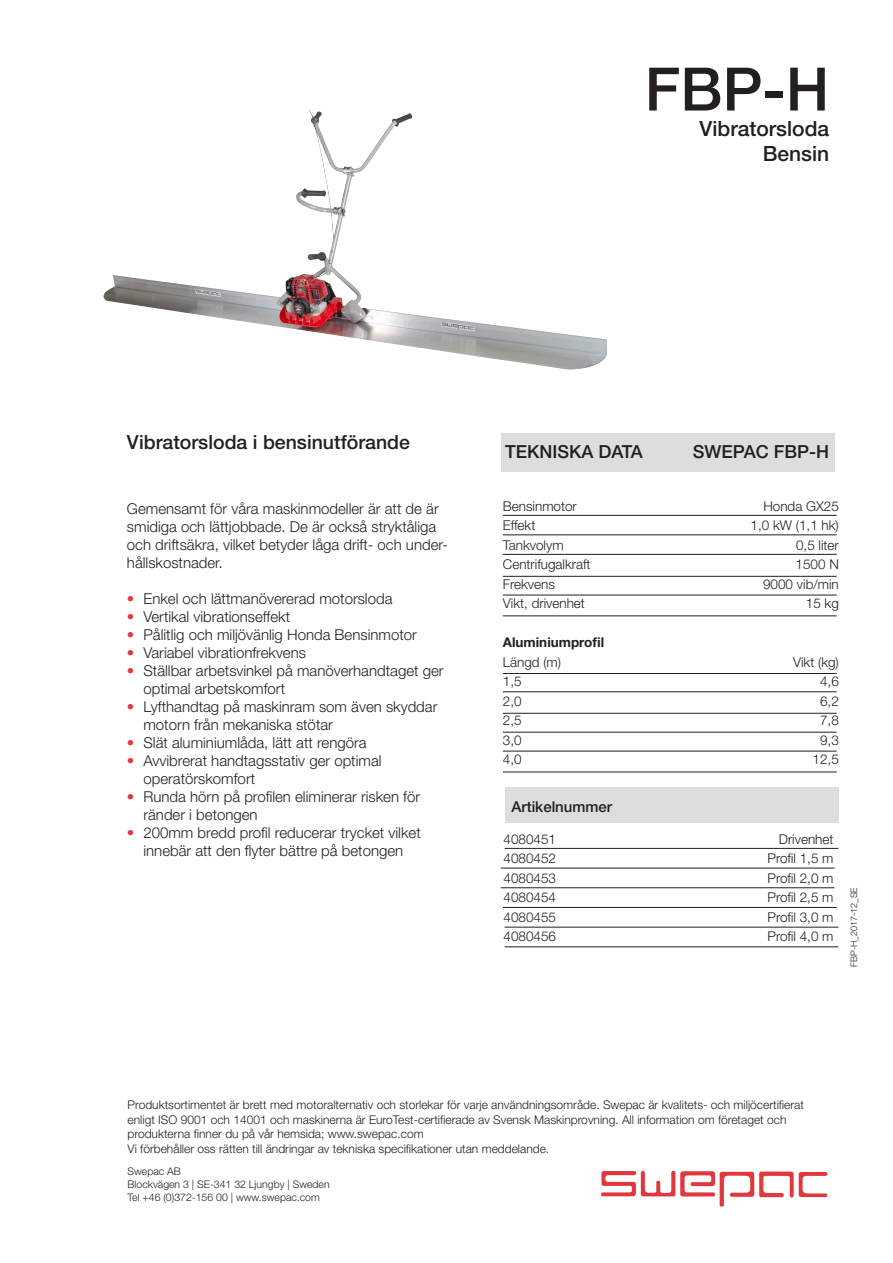
<style>
.page{position:relative;width:893px;height:1263px;background:#fff}
.page>*{position:absolute;margin:0;border:0;box-sizing:border-box;transform-origin:0 0}
.t1{font:500 60px "Helvetica Neue";color:#231f20}
.t2{font:500 21px "Helvetica Neue";color:#231f20}
.t3{font:500 19.5px "Helvetica Neue";color:#231f20}
.t4{font:500 18px "Helvetica Neue";color:#231f20}
.t5{font:300 15px/18px "Helvetica Neue";color:#231f20}
.t6{font:500 15px "Helvetica Neue";color:#231f20}
.t7{font:300 13.5px "Helvetica Neue";color:#231f20}
.t8{font:700 13.5px "Helvetica Neue";color:#231f20}
.t9{font:300 12px/14.4px "Helvetica Neue";color:#231f20}
.t10{font:300 10.5px "Helvetica Neue";color:#231f20}
.t11{font:300 9px "Helvetica Neue";color:#231f20}
.s1{color:#e1373d}
</style>
<div class="page">
<svg style="left:601px;top:1171px;width:226px;height:35px"></svg>
<div style="left:501px;top:434px;width:333px;height:38px;background:#dcdddf"></div>
<hr style="left:503px;top:691px;width:334px;height:1px;background:#231f20">
<hr style="left:503px;top:515px;width:334px;height:1px;background:#231f20">
<hr style="left:503px;top:534px;width:334px;height:1px;background:#231f20">
<hr style="left:503px;top:554px;width:334px;height:1px;background:#231f20">
<hr style="left:503px;top:673px;width:334px;height:1px;background:#231f20">
<hr style="left:503px;top:615px;width:334px;height:1px;background:#231f20">
<img style="left:104px;top:110px;width:503px;height:260px">
<hr style="left:503px;top:576px;width:334px;height:1px;background:#231f20">
<hr style="left:503px;top:595px;width:334px;height:1px;background:#231f20">
<hr style="left:503px;top:713px;width:334px;height:1px;background:#231f20">
<hr style="left:503px;top:732px;width:334px;height:1px;background:#231f20">
<hr style="left:503px;top:751px;width:334px;height:1px;background:#231f20">
<hr style="left:503px;top:771px;width:334px;height:1px;background:#231f20">
<div style="left:505px;top:787px;width:333px;height:36px;background:#dcdddf"></div>
<hr style="left:505px;top:848px;width:333px;height:1px;background:#231f20">
<hr style="left:501px;top:868px;width:333px;height:1px;background:#231f20">
<hr style="left:501px;top:887px;width:333px;height:1px;background:#231f20">
<hr style="left:503px;top:907px;width:334px;height:1px;background:#231f20">
<hr style="left:505px;top:927px;width:333px;height:1px;background:#231f20">
<hr style="left:505px;top:946px;width:333px;height:1px;background:#231f20">
<p class="t1" style="left:645px;top:53px;width:186px">FBP-H</p>
<p class="t2" style="left:699px;top:116px;width:131px">Vibratorsloda</p>
<p class="t2" style="left:763px;top:141px;width:68px">Bensin</p>
<p class="t3" style="left:127px;top:430px;width:285px">Vibratorsloda i bensinutförande</p>
<p class="t5" style="left:127px;top:499px;width:322px">Gemensamt för våra maskinmodeller är att de är smidiga och lättjobbade. De är också stryktåliga och driftsäkra, vilket betyder låga drift- och under&shy;hållskostnader.</p>
<p class="t5" style="left:127px;top:589px;width:267px"><span class="s1">•</span> Enkel och lättmanövererad motorsloda</p>
<p class="t5" style="left:127px;top:607px;width:165px"><span class="s1">•</span> Vertikal vibrationseffekt</p>
<p class="t5" style="left:127px;top:625px;width:291px"><span class="s1">•</span> Pålitlig och miljövänlig Honda Bensinmotor</p>
<p class="t5" style="left:127px;top:643px;width:181px"><span class="s1">•</span> Variabel vibrationfrekvens</p>
<p class="t5" style="left:143px;top:661px;width:302px;text-indent:-16px"><span class="s1">•</span> Ställbar arbetsvinkel på manöverhandtaget ger optimal arbetskomfort</p>
<p class="t5" style="left:143px;top:697px;width:295px;text-indent:-16px"><span class="s1">•</span> Lyfthandtag på maskinram som även skyddar motorn från mekaniska stötar</p>
<p class="t5" style="left:127px;top:733px;width:241px"><span class="s1">•</span> Slät aluminiumlåda, lätt att rengöra</p>
<p class="t5" style="left:127px;top:751px;width:256px"><span class="s1">•</span> Avvibrerat handtagsstativ ger optimal</p>
<p class="t5" style="left:143px;top:769px;width:113px">operatörskomfort</p>
<p class="t5" style="left:143px;top:787px;width:278px;text-indent:-16px"><span class="s1">•</span> Runda hörn på profilen eliminerar risken för ränder i betongen</p>
<p class="t5" style="left:127px;top:823px;width:295px"><span class="s1">•</span> 200mm bredd profil reducerar trycket vilket</p>
<p class="t5" style="left:143px;top:841px;width:261px">innebär att den flyter bättre på betongen</p>
<p class="t4" style="left:505px;top:441px;width:139px">TEKNISKA DATA</p>
<p class="t4" style="left:693px;top:441px;width:138px">SWEPAC FBP-H</p>
<p class="t7" style="left:503px;top:498px;width:76px">Bensinmotor</p>
<p class="t7" style="left:763px;top:498px;width:77px">Honda GX25</p>
<p class="t7" style="left:503px;top:517px;width:34px">Effekt</p>
<p class="t7" style="left:751px;top:517px;width:90px">1,0 kW (1,1 hk)</p>
<p class="t7" style="left:503px;top:537px;width:62px">Tankvolym</p>
<p class="t7" style="left:796px;top:537px;width:44px">0,5 liter</p>
<p class="t7" style="left:503px;top:556px;width:89px">Centrifugalkraft</p>
<p class="t7" style="left:796px;top:556px;width:45px">1500 N</p>
<p class="t7" style="left:503px;top:576px;width:54px">Frekvens</p>
<p class="t7" style="left:763px;top:576px;width:77px">9000 vib/min</p>
<p class="t7" style="left:503px;top:595px;width:84px">Vikt, drivenhet</p>
<p class="t7" style="left:806px;top:595px;width:35px">15 kg</p>
<p class="t8" style="left:503px;top:634px;width:103px">Aluminiumprofil</p>
<p class="t7" style="left:503px;top:654px;width:60px">Längd (m)</p>
<p class="t7" style="left:793px;top:654px;width:47px">Vikt (kg)</p>
<p class="t7" style="left:503px;top:673px;width:20px">1,5</p>
<p class="t7" style="left:820px;top:673px;width:20px">4,6</p>
<p class="t7" style="left:503px;top:693px;width:20px">2,0</p>
<p class="t7" style="left:820px;top:693px;width:20px">6,2</p>
<p class="t7" style="left:503px;top:712px;width:20px">2,5</p>
<p class="t7" style="left:820px;top:712px;width:20px">7,8</p>
<p class="t7" style="left:503px;top:732px;width:20px">3,0</p>
<p class="t7" style="left:820px;top:732px;width:20px">9,3</p>
<p class="t7" style="left:503px;top:751px;width:20px">4,0</p>
<p class="t7" style="left:813px;top:751px;width:28px">12,5</p>
<p class="t6" style="left:511px;top:797px;width:102px">Artikelnummer</p>
<p class="t7" style="left:503px;top:831px;width:54px">4080451</p>
<p class="t7" style="left:779px;top:831px;width:56px">Drivenhet</p>
<p class="t7" style="left:503px;top:850px;width:54px">4080452</p>
<p class="t7" style="left:767px;top:850px;width:68px">Profil 1,5 m</p>
<p class="t7" style="left:503px;top:870px;width:54px">4080453</p>
<p class="t7" style="left:767px;top:870px;width:68px">Profil 2,0 m</p>
<p class="t7" style="left:503px;top:889px;width:54px">4080454</p>
<p class="t7" style="left:767px;top:889px;width:68px">Profil 2,5 m</p>
<p class="t7" style="left:503px;top:909px;width:54px">4080455</p>
<p class="t7" style="left:767px;top:909px;width:68px">Profil 3,0 m</p>
<p class="t7" style="left:503px;top:928px;width:54px">4080456</p>
<p class="t7" style="left:767px;top:928px;width:68px">Profil 4,0 m</p>
<p class="t11" style="left:848px;top:967px;width:81px;rotate:-90deg">FBP-H_2017-12_SE</p>
<p class="t9" style="left:128px;top:1098px;width:678px">Produktsortimentet är brett med motoralternativ och storlekar för varje användningsområde. Swepac är kvalitets- och miljöcertifierat</p>
<p class="t9" style="left:128px;top:1112px;width:660px">enligt ISO 9001 och 14001 och maskinerna är EuroTest-certifierade av Svensk Maskinprovning. All information om företaget och produkterna finner du på vår hemsida; www.swepac.com</p>
<p class="t9" style="left:128px;top:1141px;width:423px">Vi förbehåller oss rätten till ändringar av tekniska specifikationer utan meddelande.</p>
<p class="t10" style="left:128px;top:1165px;width:55px">Swepac AB</p>
<p class="t10" style="left:128px;top:1178px;width:204px">Blockvägen 3 | SE-341 32 Ljungby | Sweden</p>
<p class="t10" style="left:128px;top:1190px;width:194px">Tel +46 (0)372-156 00 | www.swepac.com</p>
</div>
